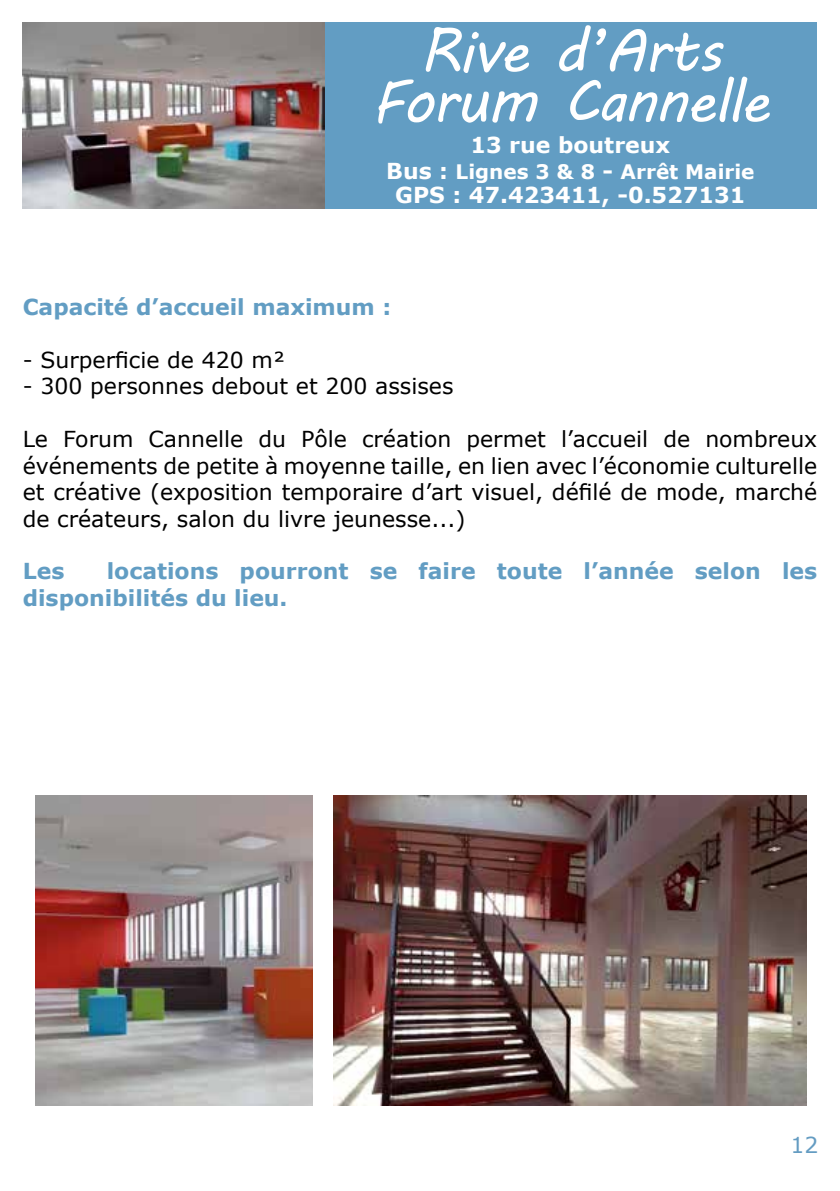
<style>
.page{position:relative;width:840px;height:1191px;background:#fff}
.page>*{position:absolute;margin:0;border:0;box-sizing:border-box;transform-origin:0 0}
.t1{font:60px/50px "MV Boli";letter-spacing:-.03em;color:#fff;text-align:center}
.t2{font:22px/26.4px "Verdana";color:#000;text-align:justify}
.t3{font:700 22px/26.4px "Verdana";color:#629dc3}
.t4{font:700 22px "Verdana";color:#fff}
.t5{font:22px "Verdana";color:#649cc2}
.t6{font:700 20px "Verdana";color:#fff}
.s1{font-size:22px}
</style>
<div class="page">
<div style="left:323px;top:23px;width:493px;height:186px;background:#629dc3"></div>
<img style="left:23px;top:23px;width:302px;height:186px">
<img style="left:35px;top:795px;width:277px;height:310px">
<img style="left:333px;top:795px;width:473px;height:310px">
<h1 class="t1" style="left:371px;top:24px;width:399px">Rive d’Arts<br>Forum Cannelle</h1>
<p class="t4" style="left:470px;top:129px;width:201px">13 rue boutreux</p>
<p class="t6" style="left:386px;top:157px;width:369px"><span class="s1">Bus :</span> Lignes 3 &amp; 8 <span class="s1">-</span> Arrêt Mairie</p>
<p class="t4" style="left:395px;top:179px;width:352px">GPS : 47.423411, -0.527131</p>
<p class="t3" style="left:23px;top:293px;width:370px">Capacité d’accueil maximum :</p>
<p class="t2" style="left:23px;top:347px;width:264px">- Surperficie de 420 m²</p>
<p class="t2" style="left:23px;top:373px;width:432px">- 300 personnes debout et 200 assises</p>
<p class="t2" style="left:23px;top:426px;width:795px">Le Forum Cannelle du Pôle création permet l’accueil de nombreux événements de petite à moyenne taille, en lien avec l’économie culturelle et créative (exposition temporaire d’art visuel, défilé de mode, marché de créateurs, salon du livre jeunesse...)</p>
<p class="t3" style="left:23px;top:557px;width:43px">Les</p>
<p class="t3" style="left:23px;top:557px;width:795px;text-indent:84px">locations pourront se faire toute l’année selon les disponibilités du lieu.</p>
<p class="t5" style="left:789px;top:1129px;width:29px">12</p>
</div>
